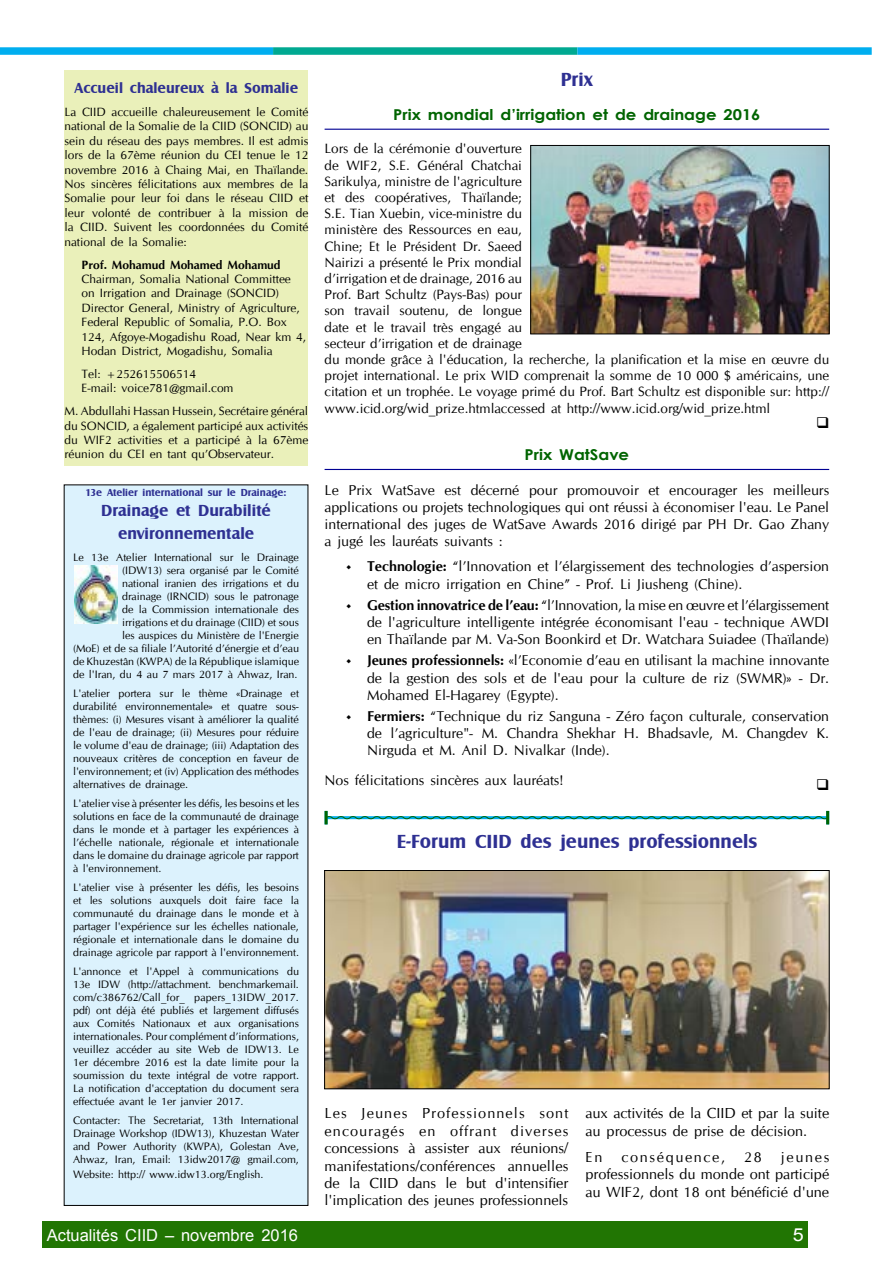
<style>
.page{position:relative;width:893px;height:1276px;background:#fff}
.page>*{position:absolute;margin:0;border:0;box-sizing:border-box;transform-origin:0 0}
.t1{font:700 19.5px "Castle T";color:#2e3092}
.t2{font:18px "Arial";color:#fff;scale:1.1 1}
.t3{font:700 16.5px/23.4px "Castle T";color:#2e3092;text-align:center}
.t4{font:16.5px "Arial";color:#fff}
.t5{font:700 15px "Century Gothic";color:#006400;scale:1.1 1}
.t6{font:700 15px "Castle T";color:#2e3092}
.t7{font:14.7px "CG Omega";color:#000}
.t8{font:14.55px/17.4px "CG Omega";color:#000;text-align:justify}
.t9{font:14.55px "CG Omega";letter-spacing:.11em;color:#000}
.t10{font:14.25px/17.1px "CG Omega";color:#000;text-align:justify}
.t11{font:13.5px/16.2px "CG Omega";color:#000}
.t12{font:12px/14.4px "CG Omega";color:#000;text-align:justify}
.t13{font:700 12px "CG Omega";color:#000}
.t14{font:10.8px/12.9px "CG Omega";color:#000;text-align:justify}
.t15{font:700 10.5px "Castle T";color:#2e3092}
.s1{font-weight:700}
</style>
<div class="page">
<div style="left:43px;top:1221px;width:765px;height:27px;background:#217503"></div>
<div style="left:64px;top:485px;width:244px;height:720px;background:#dcf2fd"></div>
<img style="left:75px;top:565px;width:43px;height:58px">
<svg style="left:325px;top:811px;width:504px;height:13px"></svg>
<div style="left:65px;top:70px;width:243px;height:395px;background:#eaf0ba"></div>
<img style="left:326px;top:872px;width:501px;height:215px">
<div style="left:324px;top:870px;width:505px;height:219px;border:1px solid #000"></div>
<hr style="left:325px;top:129px;width:504px;height:1px;background:#000093">
<hr style="left:325px;top:469px;width:504px;height:1px;background:#000093">
<img style="left:532px;top:147px;width:295px;height:185px">
<div style="left:530px;top:145px;width:299px;height:189px;border:1px solid #000"></div>
<div style="left:0;top:47px;width:273px;height:8px;background:#00aeef"></div>
<div style="left:273px;top:47px;width:304px;height:8px;background:#00a991"></div>
<div style="left:577px;top:47px;width:295px;height:8px;background:#00aeef"></div>
<h3 class="t6" style="left:75px;top:80px;width:225px">Accueil chaleureux à la Somalie</h3>
<p class="t12" style="left:65px;top:105px;width:245px">La CIID accueille chaleureusement le Comité national de la Somalie de la CIID (SONCID) au sein du réseau des pays membres. Il est admis lors de la 67ème réunion du CEI tenue le 12 novembre 2016 à Chaing Mai, en Thaïlande.<br>Nos sincères félicitations aux membres de la Somalie pour leur foi dans le réseau CIID et leur volonté de contribuer à la mission de la CIID. Suivent les coordonnées du Comité national de la Somalie:</p>
<p class="t13" style="left:82px;top:257px;width:201px">Prof. Mohamud Mohamed Mohamud</p>
<p class="t12" style="left:82px;top:272px;width:226px;text-align:left">Chairman, Somalia National Committee on Irrigation and Drainage (SONCID)<br>Director General, Ministry of Agriculture, Federal Republic of Somalia, P.O. Box 124, Afgoye-Mogadishu Road, Near km 4, Hodan District, Mogadishu, Somalia</p>
<p class="t12" style="left:82px;top:367px;width:154px">Tel: +252615506514<br>E-mail: voice781@gmail.com</p>
<p class="t12" style="left:65px;top:404px;width:245px">M. Abdullahi Hassan Hussein, Secrétaire général du SONCID, a également participé aux activités du WIF2 activities et a participé à la 67ème réunion du CEI en tant qu’Observateur.</p>
<p class="t15" style="left:86px;top:487px;width:202px">13e Atelier international sur le Drainage:</p>
<h3 class="t3" style="left:101px;top:499px;width:171px">Drainage et Durabilité environnementale</h3>
<p class="t14" style="left:73px;top:551px;width:227px;text-align:right">Le 13e Atelier International sur le Drainage (IDW13) sera organisé par le Comité<br>national iranien des irrigations et du<br>drainage (IRNCID) sous le patronage<br>de la Commission internationale des<br>irrigations et du drainage (CIID) et sous<br>les auspices du Ministère de l'Energie<br>(MoE) et de sa filiale l’Autorité d’énergie et d’eau de Khuzestân (KWPA) de la République islamique de l'Iran, du 4 au 7 mars 2017 à Ahwaz, Iran.</p>
<p class="t14" style="left:73px;top:687px;width:227px">L'atelier portera sur le thème «Drainage et durabilité environnementale» et quatre sous&shy;thèmes: (i) Mesures visant à améliorer la qualité de l'eau de drainage; (ii) Mesures pour réduire le volume d'eau de drainage; (iii) Adaptation des nouveaux critères de conception en faveur de l'environnement; et (iv) Application des méthodes alternatives de drainage.</p>
<p class="t14" style="left:73px;top:797px;width:228px">L'atelier vise à présenter les défis, les besoins et les solutions en face de la communauté de drainage dans le monde et à partager les expériences à l’échelle nationale, régionale et internationale dans le domaine du drainage agricole par rapport à l'environnement.</p>
<p class="t14" style="left:73px;top:881px;width:227px">L'atelier vise à présenter les défis, les besoins et les solutions auxquels doit faire face la communauté du drainage dans le monde et à partager l'expérience sur les échelles nationale, régionale et internationale dans le domaine du drainage agricole par rapport à l'environnement.</p>
<p class="t14" style="left:73px;top:965px;width:227px">L'annonce et l'Appel à communications du 13e IDW (http://attachment. benchmarkemail. com/c386762/Call_for_ papers_13IDW_2017. pdf) ont déjà été publiés et largement diffusés aux Comités Nationaux et aux organisations internationales. Pour complément d’informations, veuillez accéder au site Web de IDW13. Le 1er décembre 2016 est la date limite pour la soumission du texte intégral de votre rapport.<br>La notification d'acceptation du document sera effectuée avant le 1er janvier 2017.</p>
<p class="t14" style="left:73px;top:1114px;width:227px">Contacter: The Secretariat, 13th International Drainage Workshop (IDW13), Khuzestan Water and Power Authority (KWPA), Golestan Ave, Ahwaz, Iran, Email: 13idw2017@ gmail.com,</p>
<p class="t14" style="left:73px;top:1167px;width:192px">Website: http:// www.idw13.org/English.</p>
<h1 class="t1" style="left:561px;top:69px;width:34px">Prix</h1>
<h3 class="t5" style="left:393px;top:103px;width:335px">Prix mondial d’irrigation et de drainage 2016</h3>
<p class="t11" style="left:325px;top:141px;width:506px">Lors de la cérémonie d'ouverture<br>de WIF2, S.E. Général Chatchai<br>Sarikulya, ministre de l'agriculture<br>et des coopératives, Thaïlande;<br>S.E. Tian Xuebin, vice-ministre du<br>ministère des Ressources en eau,<br>Chine; Et le Président Dr. Saeed<br>Nairizi a présenté le Prix mondial<br>d’irrigation et de drainage, 2016 au<br>Prof. Bart Schultz (Pays-Bas) pour<br>son travail soutenu, de longue<br>date et le travail très engagé au<br>secteur d’irrigation et de drainage<br>du monde grâce à l'éducation, la recherche, la planification et la mise en œuvre du projet international. Le prix WID comprenait la somme de 10 000 $ américains, une citation et un trophée. Le voyage primé du Prof. Bart Schultz est disponible sur: http:// www.icid.org/wid_prize.htmlaccessed at http://www.icid.org/wid_prize.html</p>
<h3 class="t5" style="left:525px;top:443px;width:97px">Prix WatSave</h3>
<p class="t10" style="left:325px;top:481px;width:506px">Le Prix WatSave est décerné pour promouvoir et encourager les meilleurs applications ou projets technologiques qui ont réussi à économiser l'eau. Le Panel international des juges de WatSave Awards 2016 dirigé par PH Dr. Gao Zhany a jugé les lauréats suivants :</p>
<h3 class="t10" style="left:367px;top:558px;width:463px"><span class="s1">Technologie:</span> “l’Innovation et l’élargissement des technologies d’aspersion et de micro irrigation en Chine” - Prof. Li Jiusheng (Chine).</h3>
<h3 class="t10" style="left:367px;top:596px;width:464px"><span class="s1">Gestion innovatrice de l’eau:</span> “l’Innovation, la mise en œuvre et l’élargissement de l'agriculture intelligente intégrée économisant l'eau - technique AWDI en Thaïlande par M. Va-Son Boonkird et Dr. Watchara Suiadee (Thaïlande)</h3>
<h3 class="t10" style="left:367px;top:652px;width:464px"><span class="s1">Jeunes professionnels:</span> «l’Economie d’eau en utilisant la machine innovante de la gestion des sols et de l'eau pour la culture de riz (SWMR)» - Dr.<br>Mohamed El-Hagarey (Egypte).</h3>
<h3 class="t10" style="left:367px;top:708px;width:464px"><span class="s1">Fermiers:</span> “Technique du riz Sanguna - Zéro façon culturale, conservation de l’agriculture"- M. Chandra Shekhar H. Bhadsavle, M. Changdev K.<br>Nirguda et M. Anil D. Nivalkar (Inde).</h3>
<h3 class="t10" style="left:325px;top:772px;width:240px">Nos félicitations sincères aux lauréats!</h3>
<h1 class="t1" style="left:397px;top:830px;width:362px">E-Forum CIID des jeunes professionnels</h1>
<h3 class="t8" style="left:325px;top:1104px;width:245px">Les Jeunes Professionnels sont encouragés en offrant diverses concessions à assister aux réunions/ manifestations/conférences annuelles de la CIID dans le but d'intensifier l'implication des jeunes professionnels</h3>
<h3 class="t8" style="left:586px;top:1104px;width:245px">aux activités de la CIID et par la suite au processus de prise de décision.</h3>
<h3 class="t8" style="left:586px;top:1148px;width:245px;text-align:right">jeunes<br>professionnels du monde ont participé</h3>
<h3 class="t7" style="left:586px;top:1183px;width:245px">au WIF2, dont 18 ont bénéficié d'une</h3>
<h3 class="t8" style="left:586px;top:1148px;width:18px">En</h3>
<h3 class="t9" style="left:622px;top:1148px;width:105px">conséquence,</h3>
<h3 class="t8" style="left:744px;top:1148px;width:19px">28</h3>
<h3 class="t4" style="left:47px;top:1224px;width:253px">Actualités CIID – novembre 2016</h3>
<h2 class="t2" style="left:793px;top:1222px;width:12px">5</h2>
</div>
